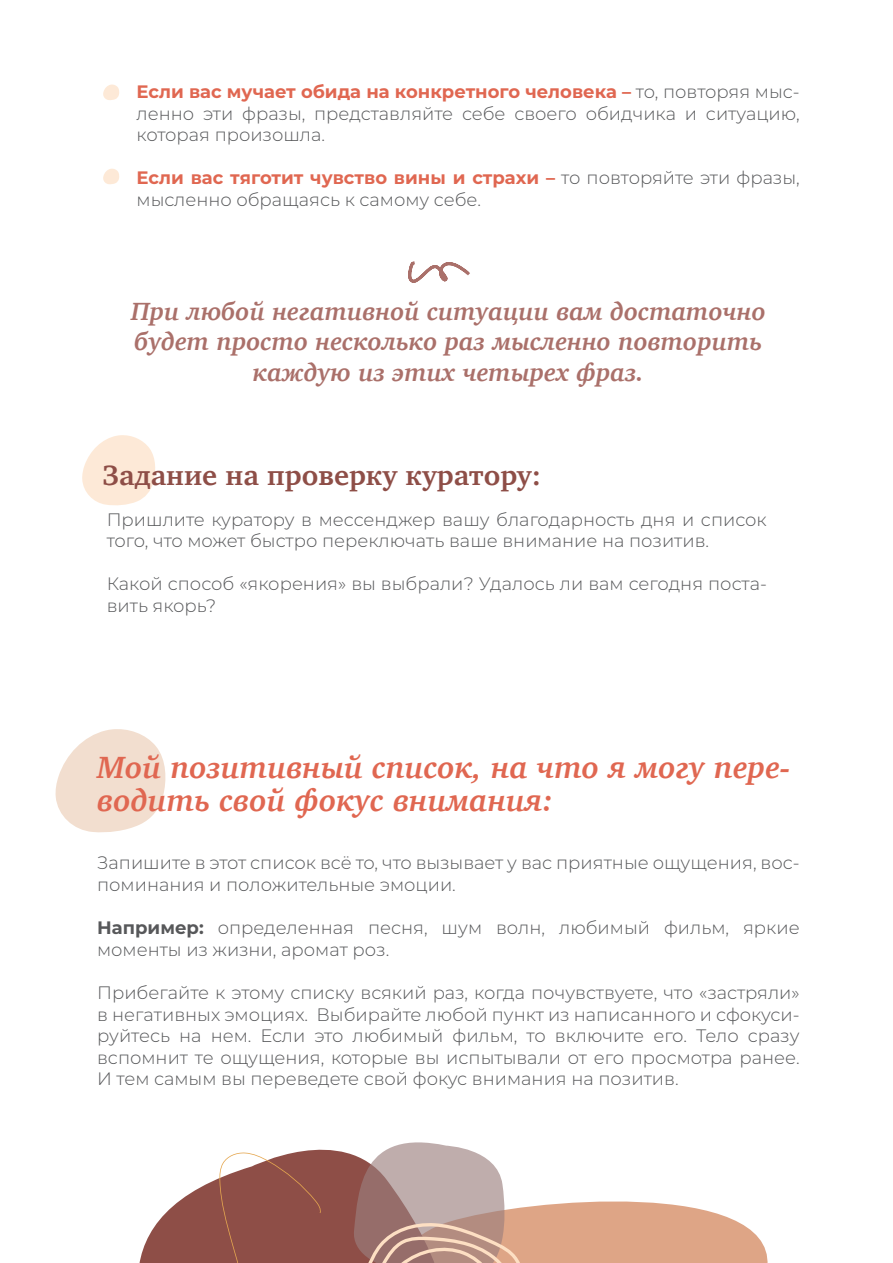
<style>
.page{position:relative;width:893px;height:1263px;background:#fff}
.page>*{position:absolute;margin:0;border:0;box-sizing:border-box;transform-origin:0 0}
.t1{font:italic 700 31.5px/33px "Charter";color:#e06751}
.t2{font:700 28.5px "Charter";color:#8e4e47}
.t3{font:italic 700 25.5px/30.6px "Charter";color:#aa706a;text-align:center}
.t4{font:300 18px/21.6px "Montserrat";color:#57585a}
.s1{font-weight:700;color:#e06751}
.s2{font-weight:700}
</style>
<div class="page">
<div style="left:298px;top:1149px;width:47px;height:114px;background:#8e4e47"></div>
<svg style="left:345px;top:1142px;width:423px;height:121px"></svg>
<svg style="left:139px;top:1152px;width:183px;height:111px"></svg>
<svg style="left:82px;top:435px;width:73px;height:70px"></svg>
<svg style="left:408px;top:261px;width:62px;height:22px"></svg>
<svg style="left:103px;top:85px;width:16px;height:15px"></svg>
<svg style="left:103px;top:169px;width:16px;height:15px"></svg>
<svg style="left:56px;top:729px;width:109px;height:103px"></svg>
<p class="t4" style="left:137px;top:80px;width:665px;text-align:justify"><span class="s1">Если вас мучает обида на конкретного человека –</span> то, повторяя мыс&shy;ленно эти фразы, представляйте себе своего обидчика и ситуацию, которая произошла.</p>
<p class="t4" style="left:137px;top:167px;width:665px"><span class="s1">Если вас тяготит чувство вины и страхи –</span> то повторяйте эти фразы, мысленно обращаясь к самому себе.</p>
<h3 class="t3" style="left:131px;top:296px;width:636px">При любой негативной ситуации вам достаточно будет просто несколько раз мысленно повторить каждую из этих четырех фраз.</h3>
<h2 class="t2" style="left:103px;top:450px;width:440px">Задание на проверку куратору:</h2>
<p class="t4" style="left:107px;top:508px;width:662px">Пришлите куратору в мессенджер вашу благодарность дня и список того, что может быстро переключать ваше внимание на позитив.</p>
<p class="t4" style="left:107px;top:573px;width:662px">Какой способ «якорения» вы выбрали? Удалось ли вам сегодня поста&shy;вить якорь?</p>
<h1 class="t1" style="left:97px;top:750px;width:694px">Мой позитивный список, на что я могу пере&shy;водить свой фокус внимания:</h1>
<p class="t4" style="left:97px;top:851px;width:704px">Запишите в этот список всё то, что вызывает у вас приятные ощущения, вос&shy;поминания и положительные эмоции.</p>
<p class="t4" style="left:97px;top:916px;width:704px"><span class="s2">Например:</span> определенная песня, шум волн, любимый фильм, яркие моменты из жизни, аромат роз.</p>
<p class="t4" style="left:97px;top:981px;width:704px;text-align:justify">Прибегайте к этому списку всякий раз, когда почувствуете, что «застряли» в негативных эмоциях. Выбирайте любой пункт из написанного и сфокуси&shy;руйтесь на нем. Если это любимый фильм, то включите его. Тело сразу вспомнит те ощущения, которые вы испытывали от его просмотра ранее.<br>И тем самым вы переведете свой фокус внимания на позитив.</p>
</div>
